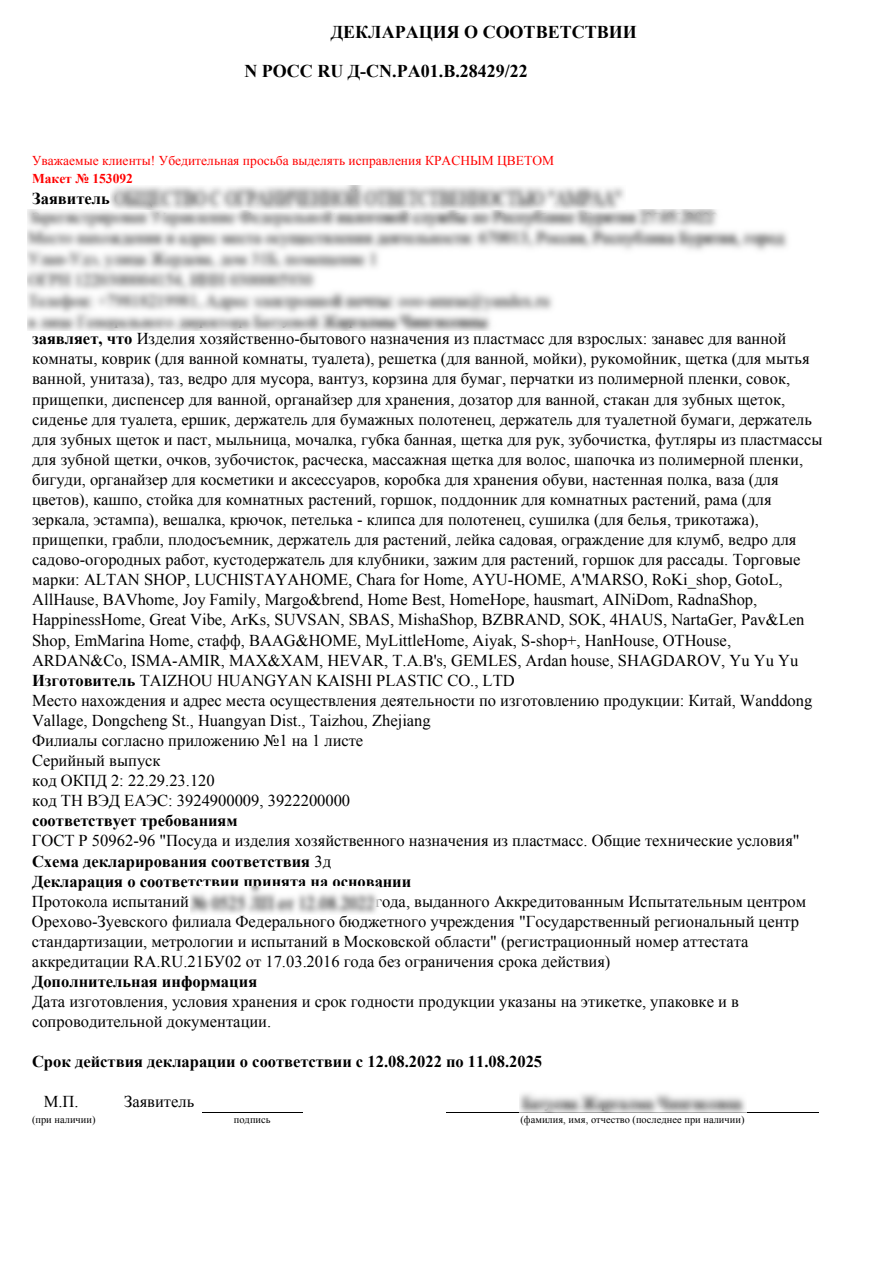
<style>
.page{position:relative;width:893px;height:1263px;background:#fff}
.page>*{position:absolute;margin:0;border:0;box-sizing:border-box;transform-origin:0 0}
.t1{font:700 18px/38.8px "Times New Roman";color:#000}
.t2{font:16.5px/20.1px "Times New Roman";color:#000}
.t3{font:700 16.5px "Times New Roman";color:#000}
.t4{font:13.5px "Times New Roman";color:#f00}
.t5{font:700 13.5px "Times New Roman";color:#f00}
.t6{font:10.5px "Times New Roman";color:#000}
.s1{font-weight:700}
</style>
<div class="page">
<hr style="left:202px;top:1112px;width:101px;height:1px;background:#000">
<hr style="left:447px;top:1112px;width:372px;height:1px;background:#000">
<img style="left:27px;top:209px;width:761px;height:122px">
<img style="left:110px;top:185px;width:515px;height:25px">
<img style="left:191px;top:887px;width:186px;height:27px">
<img style="left:519px;top:1093px;width:227px;height:20px">
<p class="t1" style="left:244px;top:12px;width:394px;text-indent:86px">ДЕКЛАРАЦИЯ О СООТВЕТСТВИИ<br>N РОСС RU Д-CN.РА01.В.28429/22</p>
<p class="t4" style="left:32px;top:152px;width:524px">Уважаемые клиенты! Убедительная просьба выделять исправления КРАСНЫМ ЦВЕТОМ</p>
<p class="t5" style="left:32px;top:169px;width:102px">Макет № 153092</p>
<p class="t2" style="left:32px;top:328px;width:792px"><span class="s1">заявляет, что</span> Изделия хозяйственно-бытового назначения из пластмасс для взрослых: занавес для ванной комнаты, коврик (для ванной комнаты, туалета), решетка (для ванной, мойки), рукомойник, щетка (для мытья ванной, унитаза), таз, ведро для мусора, вантуз, корзина для бумаг, перчатки из полимерной пленки, совок, прищепки, диспенсер для ванной, органайзер для хранения, дозатор для ванной, стакан для зубных щеток, сиденье для туалета, ершик, держатель для бумажных полотенец, держатель для туалетной бумаги, держатель для зубных щеток и паст, мыльница, мочалка, губка банная, щетка для рук, зубочистка, футляры из пластмассы для зубной щетки, очков, зубочисток, расческа, массажная щетка для волос, шапочка из полимерной пленки, бигуди, органайзер для косметики и аксессуаров, коробка для хранения обуви, настенная полка, ваза (для цветов), кашпо, стойка для комнатных растений, горшок, поддонник для комнатных растений, рама (для зеркала, эстампа), вешалка, крючок, петелька - клипса для полотенец, сушилка (для белья, трикотажа), прищепки, грабли, плодосъемник, держатель для растений, лейка садовая, ограждение для клумб, ведро для садово-огородных работ, кустодержатель для клубники, зажим для растений, горшок для рассады. Торговые марки: ALTAN SHOP, LUCHISTAYAHOME, Chara for Home, AYU-HOME, A'MARSO, RoKi_shop, GotoL, AllHause, BAVhome, Joy Family, Margo&amp;brend, Home Best, HomeHope, hausmart, AINiDom, RadnaShop, HappinessHome, Great Vibe, ArKs, SUVSAN, SBAS, MishaShop, BZBRAND, SOK, 4HAUS, NartaGer, Pav&amp;Len Shop, EmMarina Home, стафф, BAAG&amp;HOME, MyLittleHome, Aiyak, S-shop+, HanHouse, OTHouse, ARDAN&amp;Co, ISMA-AMIR, MAX&amp;XAM, HEVAR, T.A.B's, GEMLES, Ardan house, SHAGDAROV, Yu Yu Yu <span class="s1">Изготовитель</span> TAIZHOU HUANGYAN KAISHI PLASTIC CO., LTD<br>Место нахождения и адрес места осуществления деятельности по изготовлению продукции: Китай, Wanddong Vallage, Dongcheng St., Huangyan Dist., Taizhou, Zhejiang<br>Филиалы согласно приложению №1 на 1 листе<br>Серийный выпуск<br>код ОКПД 2: 22.29.23.120<br>код ТН ВЭД ЕАЭС: 3924900009, 3922200000</p>
<p class="t3" style="left:32px;top:809px;width:207px">соответствует требованиям</p>
<p class="t2" style="left:32px;top:830px;width:769px">ГОСТ Р 50962-96 "Посуда и изделия хозяйственного назначения из пластмасс. Общие технические условия"<br><span class="s1">Схема декларирования соответствия</span> 3д<br><span class="s1">Декларация о соответствии принята на основании</span></p>
<p class="t2" style="left:32px;top:891px;width:776px">Протокола испытаний № 0525 ЛП от 12.08.2022 года, выданного Аккредитованным Испытательным центром Орехово-Зуевского филиала Федерального бюджетного учреждения "Государственный региональный центр стандартизации, метрологии и испытаний в Московской области" (регистрационный номер аттестата аккредитации RA.RU.21БУ02 от 17.03.2016 года без ограничения срока действия)</p>
<p class="t3" style="left:32px;top:970px;width:227px">Дополнительная информация</p>
<p class="t2" style="left:32px;top:991px;width:709px">Дата изготовления, условия хранения и срок годности продукции указаны на этикетке, упаковке и в сопроводительной документации.</p>
<p class="t3" style="left:32px;top:1050px;width:512px">Срок действия декларации о соответствии с 12.08.2022 по 11.08.2025</p>
<p class="t2" style="left:44px;top:1092px;width:36px">М.П.</p>
<p class="t2" style="left:124px;top:1092px;width:71px">Заявитель</p>
<p class="t6" style="left:32px;top:1112px;width:65px">(при наличии)</p>
<p class="t6" style="left:234px;top:1112px;width:38px">подпись</p>
<p class="t6" style="left:520px;top:1112px;width:226px">(фамилия, имя, отчество (последнее при наличии)</p>
</div>
